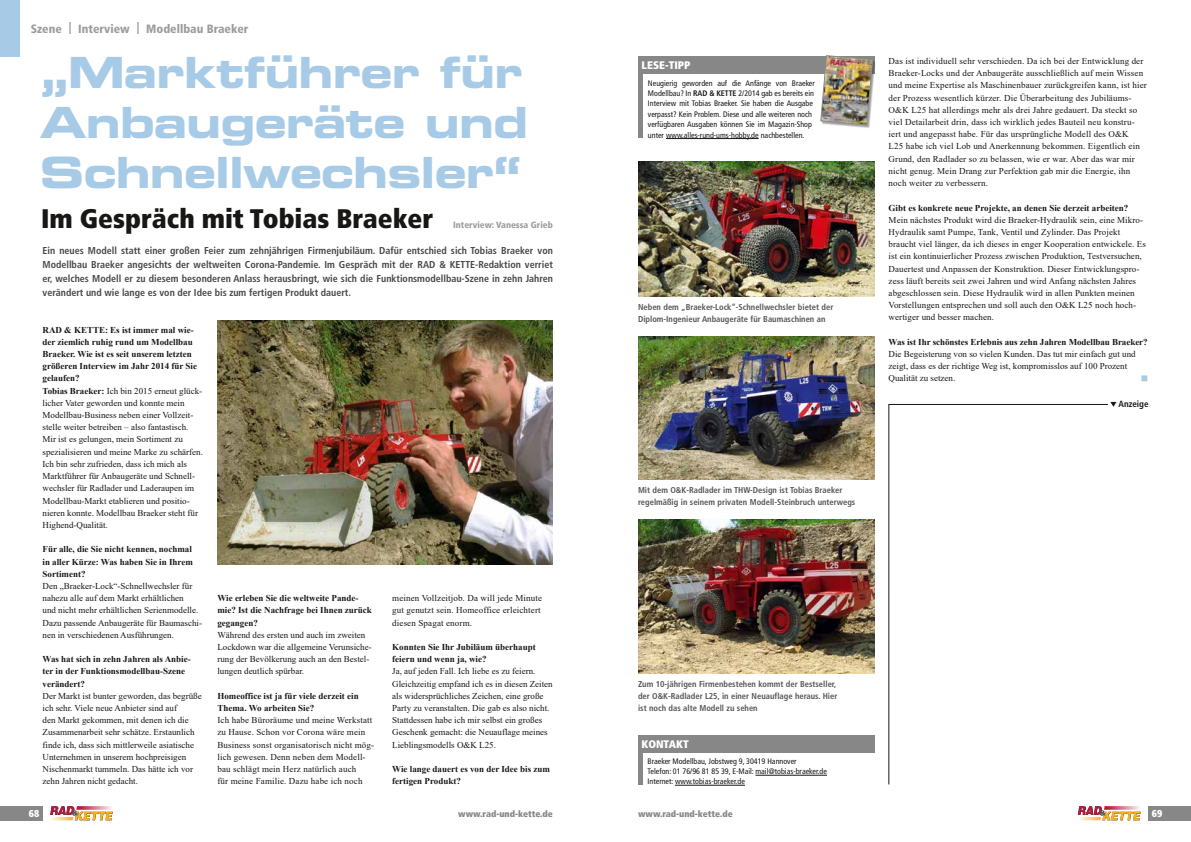
<style>
.page{position:relative;width:1191px;height:842px;background:#fff}
.page>*{position:absolute;margin:0;border:0;box-sizing:border-box;transform-origin:0 0}
.t1{font:43px/50px "Eurostile Bold Extended Two";letter-spacing:-.02em;color:#a7cbe7;text-align:justify}
.t2{font:900 condensed 26.9px "Frutiger";color:#181716}
.t3{font:900 condensed 12px "Frutiger";color:#9c9c9d}
.t4{font:900 condensed 11px "Frutiger";color:#fff}
.t5{font:700 condensed 10px/14px "Frutiger";color:#484847;text-align:justify}
.t6{font:900 condensed 10px "Frutiger";color:#fff}
.t7{font:10px "Wingdings";color:#a7cbe7}
.t8{font:9px/12.2px "Times New Roman";color:#181716}
.t9{font:700 9px/12.2px "Times New Roman";color:#181716}
.t10{font:900 condensed 9px "Frutiger";color:#868786}
.t11{font:900 condensed 9px "Frutiger";color:#9c9c9d}
.t12{font:700 condensed 9px "Frutiger";color:#181716}
.t13{font:700 condensed 8.5px/12.2px "Frutiger";color:#565655}
.t14{font:condensed 8px/10.4px "Frutiger";color:#181716}
.s1{font-weight:700}
</style>
<div class="page">
<div style="left:0;top:0;width:20px;height:57px;background:#a7cbe7"></div>
<div style="left:0;top:806px;width:43px;height:14px;background:#868786"></div>
<svg style="left:50px;top:806px;width:63px;height:14px"></svg>
<div style="left:1148px;top:806px;width:43px;height:14px;background:#868786"></div>
<svg style="left:1077px;top:806px;width:63px;height:14px"></svg>
<hr style="left:666px;top:138px;width:92px;height:1px;background:#181716">
<hr style="left:638px;top:60px;width:4px;height:78px;background:#868786">
<div style="left:638px;top:57px;width:236px;height:17px;background:#868786"></div>
<div style="left:821px;top:56px;width:54px;height:72px;background:#181716;opacity:.4"></div>
<img style="left:820px;top:55px;width:52px;height:70px">
<hr style="left:755px;top:775px;width:72px;height:1px;background:#181716">
<hr style="left:675px;top:785px;width:70px;height:1px;background:#181716">
<hr style="left:638px;top:739px;width:4px;height:45px;background:#868786">
<div style="left:638px;top:736px;width:236px;height:17px;background:#868786"></div>
<img style="left:638px;top:162px;width:236px;height:134px">
<img style="left:638px;top:337px;width:236px;height:142px">
<img style="left:638px;top:520px;width:236px;height:153px">
<img style="left:217px;top:320px;width:336px;height:244px">
<svg style="left:888px;top:404px;width:220px;height:381px"></svg>
<svg style="left:1110px;top:402px;width:6px;height:5px"></svg>
<h3 class="t3" style="left:31px;top:21px;width:219px">Szene | Interview | Modellbau Braeker</h3>
<h1 class="t1" style="left:40px;top:47px;width:490px">„Marktführer für Anbaugeräte und Schnellwechsler“</h1>
<h2 class="t2" style="left:41px;top:202px;width:394px">Im Gespräch mit Tobias Braeker</h2>
<p class="t11" style="left:453px;top:220px;width:101px">Interview: Vanessa Grieb</p>
<p class="t5" style="left:43px;top:244px;width:512px">Ein neues Modell statt einer großen Feier zum zehnjährigen Firmenjubiläum. Dafür entschied sich Tobias Braeker von Modellbau Braeker angesichts der weltweiten Corona-Pandemie. Im Gespräch mit der RAD &amp; KETTE-Redaktion verriet er, welches Modell er zu diesem besonderen Anlass herausbringt, wie sich die Funktionsmodellbau-Szene in zehn Jahren verändert und wie lange es von der Idee bis zum fertigen Produkt dauert.</p>
<p class="t8" style="left:43px;top:323px;width:162px"><span class="s1">RAD &amp; KETTE: Es ist immer mal wie&shy;der ziemlich ruhig rund um Modellbau Braeker. Wie ist es seit unserem letzten größeren Interview im Jahr 2014 für Sie gelaufen?<br>Tobias Braeker:</span> Ich bin 2015 erneut glück&shy;licher Vater geworden und konnte mein Modellbau-Business neben einer Vollzeit&shy;stelle weiter betreiben – also fantastisch.<br>Mir ist es gelungen, mein Sortiment zu spezialisieren und meine Marke zu schärfen.<br>Ich bin sehr zufrieden, dass ich mich als Marktführer für Anbaugeräte und Schnell&shy;wechsler für Radlader und Laderaupen im Modellbau-Markt etablieren und positio&shy;nieren konnte. Modellbau Braeker steht für Highend-Qualität.</p>
<p class="t9" style="left:43px;top:543px;width:152px;text-align:justify">Für alle, die Sie nicht kennen, nochmal in aller Kürze: Was haben Sie in Ihrem Sortiment?</p>
<p class="t8" style="left:43px;top:579px;width:161px">Den „Braeker-Lock“-Schnellwechsler für nahezu alle auf dem Markt erhältlichen<br>und nicht mehr erhältlichen Serienmodelle.<br>Dazu passende Anbaugeräte für Baumaschi&shy;nen in verschiedenen Ausführungen.</p>
<p class="t9" style="left:43px;top:653px;width:150px">Was hat sich in zehn Jahren als Anbie&shy;ter in der Funktionsmodellbau-Szene verändert?</p>
<p class="t8" style="left:43px;top:689px;width:161px">Der Markt ist bunter geworden, das begrüße ich sehr. Viele neue Anbieter sind auf<br>den Markt gekommen, mit denen ich die Zusammenarbeit sehr schätze. Erstaunlich finde ich, dass sich mittlerweile asiatische Unternehmen in unserem hochpreisigen Nischenmarkt tummeln. Das hätte ich vor zehn Jahren nicht gedacht.</p>
<p class="t9" style="left:217px;top:592px;width:156px">Wie erleben Sie die weltweite Pande&shy;mie? Ist die Nachfrage bei Ihnen zurück gegangen?</p>
<p class="t8" style="left:217px;top:628px;width:156px">Während des ersten und auch im zweiten Lockdown war die allgemeine Verunsiche&shy;rung der Bevölkerung auch an den Bestel&shy;lungen deutlich spürbar.</p>
<p class="t9" style="left:217px;top:689px;width:143px">Homeoffice ist ja für viele derzeit ein<br>Thema. Wo arbeiten Sie?</p>
<p class="t8" style="left:217px;top:714px;width:158px">Ich habe Büroräume und meine Werkstatt zu Hause. Schon vor Corona wäre mein Business sonst organisatorisch nicht mög&shy;lich gewesen. Denn neben dem Modell&shy;bau schlägt mein Herz natürlich auch<br>für meine Familie. Dazu habe ich noch</p>
<p class="t8" style="left:392px;top:592px;width:151px">meinen Vollzeitjob. Da will jede Minute gut genutzt sein. Homeoffice erleichtert diesen Spagat enorm.</p>
<p class="t9" style="left:392px;top:641px;width:145px">Konnten Sie Ihr Jubiläum überhaupt feiern und wenn ja, wie?</p>
<p class="t8" style="left:392px;top:665px;width:162px">Ja, auf jeden Fall. Ich liebe es zu feiern.<br>Gleichzeitig empfand ich es in diesen Zeiten als widersprüchliches Zeichen, eine große Party zu veranstalten. Die gab es also nicht.<br>Stattdessen habe ich mir selbst ein großes Geschenk gemacht: die Neuauflage meines Lieblingsmodells O&amp;K L25.</p>
<p class="t9" style="left:392px;top:763px;width:159px">Wie lange dauert es von der Idee bis zum fertigen Produkt?</p>
<p class="t4" style="left:641px;top:59px;width:50px">LESE-TIPP</p>
<p class="t14" style="left:648px;top:78px;width:168px">Neugierig geworden auf die Anfänge von Braeker Modellbau? In <span class="s1">RAD &amp; KETTE</span> 2/2014 gab es bereits ein Interview mit Tobias Braeker. Sie haben die Ausgabe verpasst? Kein Problem. Diese und alle weiteren noch verfügbaren Ausgaben können Sie im Magazin-Shop unter www.alles-rund-ums-hobby.de nachbestellen.</p>
<p class="t13" style="left:638px;top:301px;width:197px">Neben dem „Braeker-Lock“-Schnellwechsler bietet der<br>Diplom-Ingenieur Anbaugeräte für Baumaschinen an</p>
<p class="t13" style="left:638px;top:484px;width:219px">Mit dem O&amp;K-Radlader im THW-Design ist Tobias Braeker regelmäßig in seinem privaten Modell-Steinbruch unterwegs</p>
<p class="t8" style="left:888px;top:55px;width:260px">Das ist individuell sehr verschieden. Da ich bei der Entwicklung der Braeker-Locks und der Anbaugeräte ausschließlich auf mein Wissen und meine Expertise als Maschinenbauer zurückgreifen kann, ist hier der Prozess wesentlich kürzer. Die Überarbeitung des Jubiläums-O&amp;K L25 hat allerdings mehr als drei Jahre gedauert. Da steckt so viel Detailarbeit drin, dass ich wirklich jedes Bauteil neu konstru&shy;iert und angepasst habe. Für das ursprüngliche Modell des O&amp;K<br>L25 habe ich viel Lob und Anerkennung bekommen. Eigentlich ein Grund, den Radlader so zu belassen, wie er war. Aber das war mir nicht genug. Mein Drang zur Perfektion gab mir die Energie, ihn noch weiter zu verbessern.</p>
<p class="t9" style="left:888px;top:201px;width:241px">Gibt es konkrete neue Projekte, an denen Sie derzeit arbeiten?</p>
<p class="t8" style="left:888px;top:213px;width:259px">Mein nächstes Produkt wird die Braeker-Hydraulik sein, eine Mikro-Hydraulik samt Pumpe, Tank, Ventil und Zylinder. Das Projekt braucht viel länger, da ich dieses in enger Kooperation entwickele. Es ist ein kontinuierlicher Prozess zwischen Produktion, Testversuchen, Dauertest und Anpassen der Konstruktion. Dieser Entwicklungspro&shy;zess läuft bereits seit zwei Jahren und wird Anfang nächsten Jahres abgeschlossen sein. Diese Hydraulik wird in allen Punkten meinen Vorstellungen entsprechen und soll auch den O&amp;K L25 noch hoch&shy;wertiger und besser machen.</p>
<p class="t9" style="left:888px;top:335px;width:261px">Was ist Ihr schönstes Erlebnis aus zehn Jahren Modellbau Braeker?</p>
<p class="t8" style="left:888px;top:348px;width:248px">Die Begeisterung von so vielen Kunden. Das tut mir einfach gut und zeigt, dass es der richtige Weg ist, kompromisslos auf 100 Prozent<br>Qualität zu setzen.</p>
<p class="t7" style="left:1141px;top:373px;width:9px">■</p>
<p class="t12" style="left:1118px;top:398px;width:32px">Anzeige</p>
<p class="t13" style="left:638px;top:678px;width:201px">Zum 10-jährigen Firmenbestehen kommt der Bestseller, der O&amp;K-Radlader L25, in einer Neuauflage heraus. Hier ist noch das alte Modell zu sehen</p>
<p class="t4" style="left:641px;top:738px;width:49px">KONTAKT</p>
<p class="t14" style="left:647px;top:757px;width:181px;line-height:10px">Braeker Modellbau, Jobstweg 9, 30419 Hannover<br>Telefon: 01 76/96 81 85 39, E-Mail: mail@tobias-braeker.de<br>Internet: www.tobias-braeker.de</p>
<p class="t6" style="left:29px;top:807px;width:12px">68</p>
<p class="t10" style="left:458px;top:808px;width:96px">www.rad-und-kette.de</p>
<p class="t10" style="left:638px;top:808px;width:96px">www.rad-und-kette.de</p>
<p class="t6" style="left:1152px;top:807px;width:12px">69</p>
</div>
